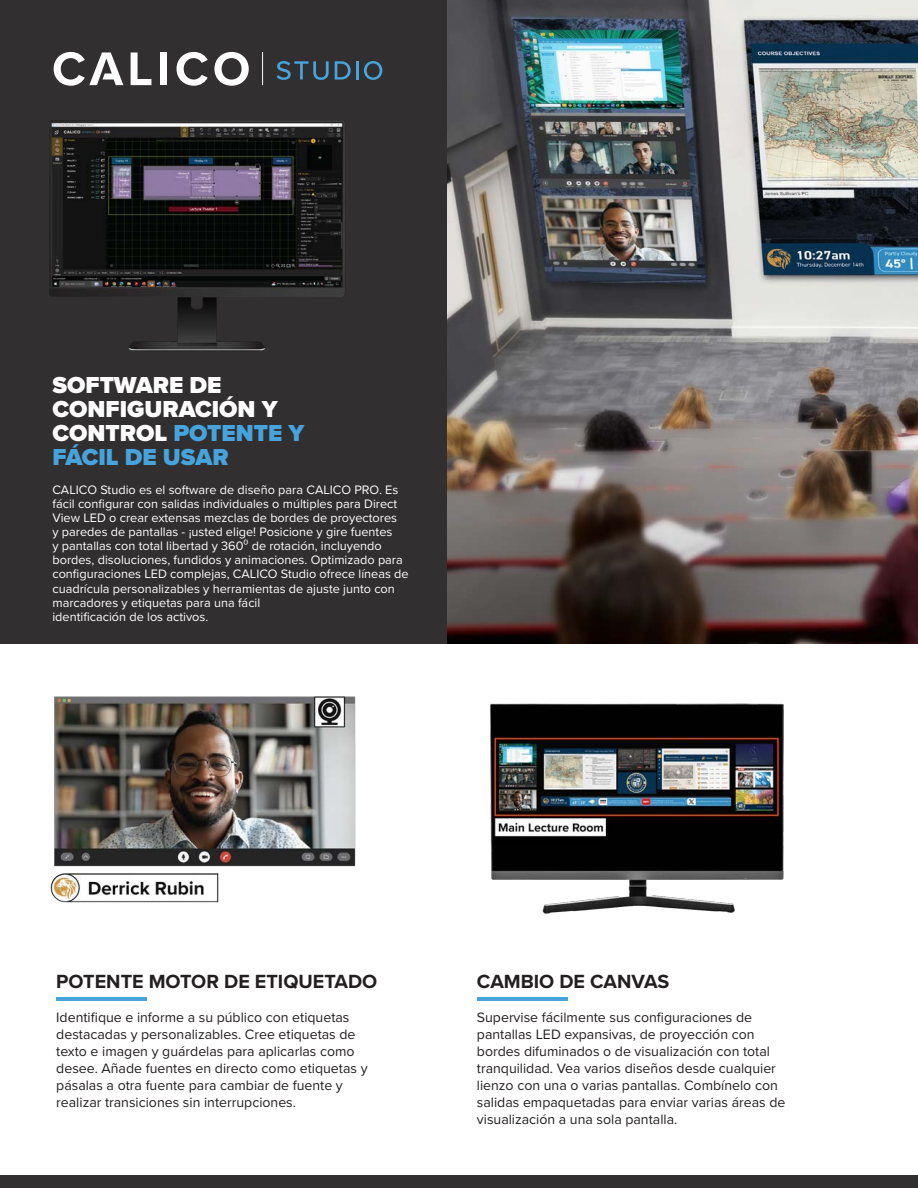
<style>
.page{position:relative;width:918px;height:1188px;background:#fff}
.page>*{position:absolute;margin:0;border:0;box-sizing:border-box;transform-origin:0 0}
.t1{font:900 24px "Proxima Nova";color:#47a3db}
.t2{font:900 24px/24px "Proxima Nova";color:#fff}
.t3{font:700 19.8px "Proxima Nova";color:#231f20}
.Body_Copy_Black{font:14.1px/17px "Proxima Nova";color:#231f20}
.Body_Copy_White{font:12.75px/14.1px "Proxima Nova";color:#fff}
.s1{color:#fff}
</style>
<div class="page">
<img style="left:446px;top:0;width:472px;height:644px">
<div style="left:0;top:0;width:446px;height:644px;background:#312f30"></div>
<img style="left:490px;top:703px;width:294px;height:211px">
<img style="left:49px;top:120px;width:296px;height:231px">
<div style="left:0;top:1175px;width:918px;height:13px;background:#312f30"></div>
<svg style="left:131px;top:52px;width:20px;height:33px"></svg>
<div style="left:160px;top:52px;width:7px;height:33px;background:#fff"></div>
<svg style="left:177px;top:52px;width:31px;height:34px"></svg>
<svg style="left:214px;top:52px;width:35px;height:34px"></svg>
<svg style="left:54px;top:52px;width:69px;height:34px"></svg>
<svg style="left:277px;top:61px;width:52px;height:19px"></svg>
<svg style="left:335px;top:61px;width:16px;height:19px"></svg>
<hr style="left:356px;top:61px;width:3px;height:19px;background:#46a3db">
<svg style="left:364px;top:61px;width:18px;height:19px"></svg>
<hr style="left:262px;top:52px;width:1px;height:33px;background:#fff">
<img style="left:50px;top:696px;width:306px;height:207px">
<hr style="left:56px;top:998px;width:90px;height:3px;background:#47a3db">
<hr style="left:477px;top:998px;width:90px;height:3px;background:#47a3db">
<p class="t2" style="left:52px;top:372px;width:227px">SOFTWARE DE<br>CONFIGURACIÓN Y</p>
<p class="t1" style="left:52px;top:415px;width:253px"><span class="s1">CONTROL</span> POTENTE Y</p>
<p class="t1" style="left:52px;top:439px;width:178px">FÁCIL DE USAR</p>
<p class="Body_Copy_White" style="left:52px;top:482px;width:358px">CALICO Studio es el software de diseño para CALICO PRO. Es fácil configurar con salidas individuales o múltiples para Direct View LED o crear extensas mezclas de bordes de proyectores<br>y paredes de pantallas - ¡usted elige! Posicione y gire fuentes<br>y pantallas con total libertad y 360⁰ de rotación, incluyendo bordes, disoluciones, fundidos y animaciones. Optimizado para configuraciones LED complejas, CALICO Studio ofrece líneas de cuadrícula personalizables y herramientas de ajuste junto con marcadores y etiquetas para una fácil</p>
<p class="Body_Copy_White" style="left:52px;top:609px;width:157px">identificación de los activos.</p>
<p class="t3" style="left:56px;top:966px;width:323px">POTENTE MOTOR DE ETIQUETADO</p>
<p class="t3" style="left:477px;top:966px;width:194px">CAMBIO DE CANVAS</p>
<p class="Body_Copy_Black" style="left:56px;top:1009px;width:295px">Identifique e informe a su público con etiquetas</p>
<p class="Body_Copy_Black" style="left:56px;top:1026px;width:301px">destacadas y personalizables. Cree etiquetas de</p>
<p class="Body_Copy_Black" style="left:56px;top:1043px;width:300px">texto e imagen y guárdelas para aplicarlas como</p>
<p class="Body_Copy_Black" style="left:56px;top:1059px;width:313px">desee. Añade fuentes en directo como etiquetas y</p>
<p class="Body_Copy_Black" style="left:56px;top:1076px;width:288px">pásalas a otra fuente para cambiar de fuente y</p>
<p class="Body_Copy_Black" style="left:56px;top:1093px;width:241px">realizar transiciones sin interrupciones.</p>
<p class="Body_Copy_Black" style="left:477px;top:1009px;width:310px">Supervise fácilmente sus configuraciones de pantallas LED expansivas, de proyección con bordes difuminados o de visualización con total tranquilidad. Vea varios diseños desde cualquier lienzo con una o varias pantallas. Combínelo con salidas empaquetadas para enviar varias áreas de visualización a una sola pantalla.</p>
</div>
